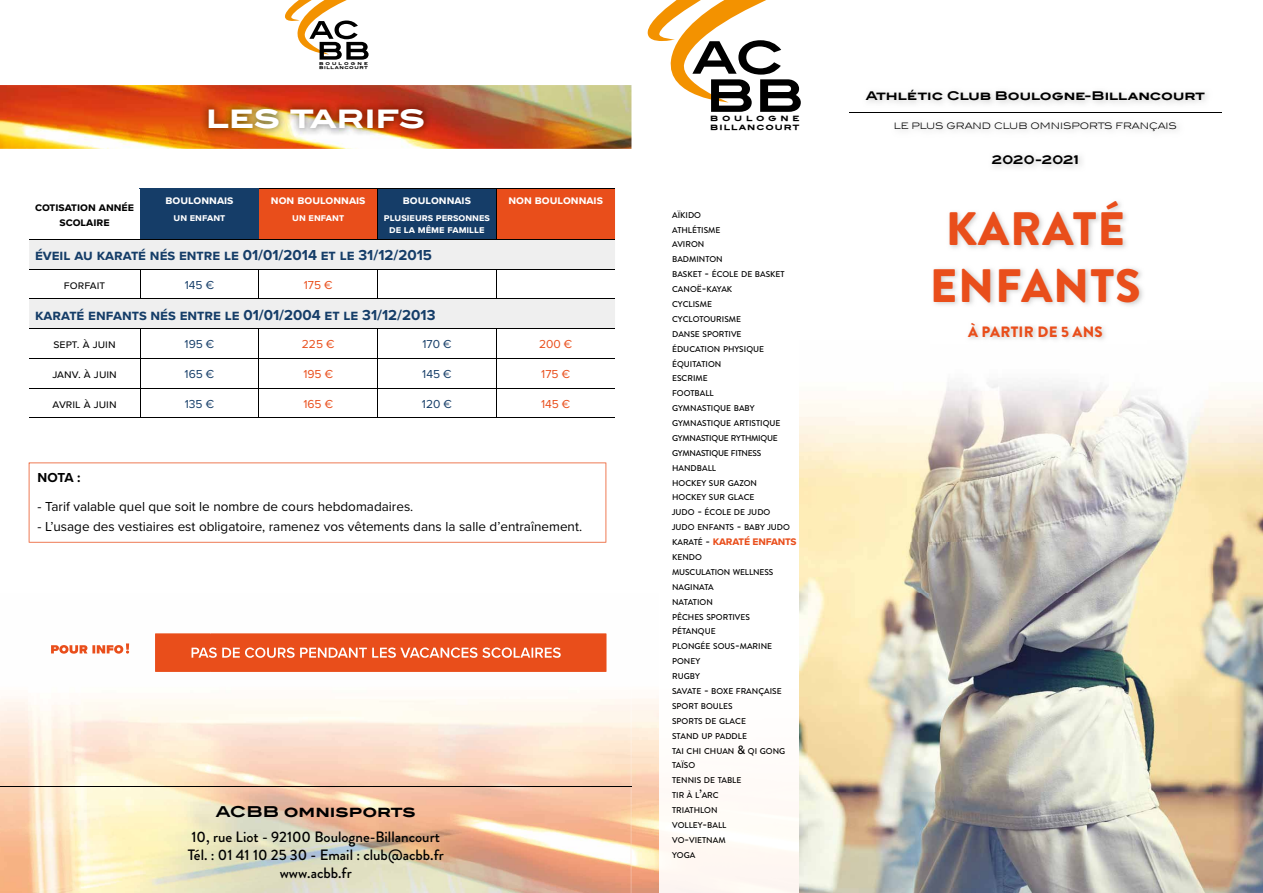
<style>
.page{position:relative;width:1263px;height:893px;background:#fff}
.page>*{position:absolute;margin:0;border:0;box-sizing:border-box;transform-origin:0 0}
.t1{font:900 46.8px/56.2px "Brandon Grotesque";letter-spacing:.02em;color:#e94e1b;text-align:center}
.t2{font:700 30px "Blair ITC Std";letter-spacing:-.01em;color:#fff}
.t3{font:700 15px "Proxima Nova";color:#153d68}
.t4{font:500 15px/18px "Brandon Grotesque";color:#000;text-align:center}
.t5{font:700 15px "Blair ITC Std";color:#000}
.t6{font:900 15px "Brandon Grotesque";letter-spacing:.02em;color:#e94e1b}
.t7{font:13.5px "Proxima Nova";color:#000}
.t8{font:700 13.5px "Proxima Nova";color:#000}
.t9{font:700 12px "Proxima Nova";color:#fff}
.t10{font:12px "Proxima Nova";color:#000}
.t11{font:700 12px "Blair ITC Std";color:#000}
.t12{font:12px "Proxima Nova";color:#153d68}
.t13{font:12px "Proxima Nova";color:#e94e1b}
.t14{font:700 12px/14.4px "Proxima Nova";color:#000;text-align:center}
.t15{font:700 12px "Proxima Nova";letter-spacing:-.02em;color:#e94e1b}
.t16{font:700 12px "Blair ITC Std";letter-spacing:-.025em;color:#000}
.t17{font:700 10.5px/12.6px "Proxima Nova";color:#fff;text-align:center}
.t18{font:300 10.5px "Blair ITC Std";color:#000}
.t19{font:8.55px/8.2px "Blair ITCTT Bold";letter-spacing:.12em;color:#000}
.t20{font:500 8.4px/14.9px "Brandon Grotesque";color:#000}
.t21{font:4.65px/4.5px "Blair ITCTT Bold";letter-spacing:.12em;color:#000}
.s1{font-size:12px}
.s2{font-family:"Brandon Grotesque";font-weight:500;font-size:8.4px;color:#000}
.s3{font-family:"Brandon Grotesque";font-weight:500;color:#000}
</style>
<div class="page">
<svg style="left:648px;top:0;width:153px;height:112px"></svg>
<hr style="left:849px;top:113px;width:373px;height:1px;background:#000">
<svg style="left:141px;top:189px;width:474px;height:50px;background:#7e4541"></svg>
<svg style="left:29px;top:240px;width:586px;height:88px;fill:#efefef"></svg>
<hr style="left:259px;top:188px;width:119px;height:1px;background:#000">
<hr style="left:378px;top:188px;width:118px;height:1px;background:#000">
<hr style="left:377px;top:189px;width:1px;height:50px;background:#000">
<hr style="left:496px;top:188px;width:119px;height:1px;background:#000">
<hr style="left:496px;top:189px;width:1px;height:50px;background:#000">
<hr style="left:29px;top:239px;width:111px;height:1px;background:#000">
<hr style="left:140px;top:239px;width:119px;height:1px;background:#000">
<hr style="left:259px;top:239px;width:119px;height:1px;background:#000">
<hr style="left:378px;top:239px;width:118px;height:1px;background:#000">
<hr style="left:496px;top:239px;width:119px;height:1px;background:#000">
<hr style="left:29px;top:269px;width:111px;height:1px;background:#000">
<hr style="left:140px;top:269px;width:119px;height:1px;background:#000">
<hr style="left:140px;top:269px;width:1px;height:30px;background:#000">
<hr style="left:259px;top:269px;width:119px;height:1px;background:#000">
<hr style="left:259px;top:269px;width:1px;height:30px;background:#000">
<hr style="left:378px;top:269px;width:118px;height:1px;background:#000">
<hr style="left:377px;top:269px;width:1px;height:30px;background:#000">
<hr style="left:496px;top:269px;width:119px;height:1px;background:#000">
<hr style="left:496px;top:269px;width:1px;height:30px;background:#000">
<hr style="left:29px;top:299px;width:111px;height:1px;background:#000">
<hr style="left:140px;top:299px;width:119px;height:1px;background:#000">
<hr style="left:259px;top:299px;width:119px;height:1px;background:#000">
<hr style="left:378px;top:299px;width:118px;height:1px;background:#000">
<hr style="left:496px;top:299px;width:119px;height:1px;background:#000">
<hr style="left:29px;top:328px;width:111px;height:1px;background:#000">
<hr style="left:140px;top:328px;width:119px;height:1px;background:#000">
<hr style="left:259px;top:328px;width:119px;height:1px;background:#000">
<hr style="left:378px;top:328px;width:118px;height:1px;background:#000">
<hr style="left:496px;top:328px;width:119px;height:1px;background:#000">
<hr style="left:29px;top:358px;width:111px;height:1px;background:#000">
<hr style="left:140px;top:358px;width:119px;height:1px;background:#000">
<svg style="left:140px;top:329px;width:1px;height:59px"></svg>
<hr style="left:259px;top:358px;width:119px;height:1px;background:#000">
<hr style="left:378px;top:358px;width:118px;height:1px;background:#000">
<svg style="left:377px;top:329px;width:1px;height:59px"></svg>
<hr style="left:496px;top:358px;width:119px;height:1px;background:#000">
<svg style="left:496px;top:329px;width:1px;height:59px"></svg>
<hr style="left:29px;top:388px;width:111px;height:1px;background:#000">
<hr style="left:140px;top:388px;width:119px;height:1px;background:#000">
<hr style="left:140px;top:388px;width:1px;height:30px;background:#000">
<hr style="left:259px;top:388px;width:119px;height:1px;background:#000">
<hr style="left:259px;top:388px;width:1px;height:30px;background:#000">
<hr style="left:378px;top:388px;width:118px;height:1px;background:#000">
<hr style="left:377px;top:388px;width:1px;height:30px;background:#000">
<hr style="left:496px;top:388px;width:119px;height:1px;background:#000">
<hr style="left:496px;top:388px;width:1px;height:30px;background:#000">
<hr style="left:29px;top:418px;width:111px;height:1px;background:#000">
<hr style="left:140px;top:418px;width:119px;height:1px;background:#000">
<hr style="left:259px;top:418px;width:119px;height:1px;background:#000">
<hr style="left:378px;top:418px;width:118px;height:1px;background:#000">
<hr style="left:496px;top:418px;width:119px;height:1px;background:#000">
<hr style="left:140px;top:188px;width:119px;height:1px;background:#153d68">
<hr style="left:140px;top:189px;width:1px;height:50px;background:#153d68">
<hr style="left:259px;top:189px;width:1px;height:50px;background:#153d68">
<svg style="left:29px;top:462px;width:577px;height:81px"></svg>
<img style="left:0;top:593px;width:800px;height:300px">
<img style="left:631px;top:603px;width:1px;height:290px">
<div style="left:155px;top:634px;width:451px;height:38px;background:#e94e1b"></div>
<img style="left:51px;top:643px;width:78px;height:11px">
<img style="left:192px;top:647px;width:369px;height:11px">
<img style="left:0;top:85px;width:631px;height:64px">
<img style="left:200px;top:101px;width:233px;height:36px">
<hr style="left:0;top:786px;width:631px;height:1px;background:#000">
<img style="left:800px;top:382px;width:463px;height:511px">
<svg style="left:285px;top:0;width:84px;height:60px"></svg>
<img style="left:934px;top:202px;width:209px;height:138px">
<p class="t21" style="left:319px;top:61px;width:50px">BOULOGNE<br>BILLANCOURT</p>
<h3 class="t14" style="left:35px;top:200px;width:101px">COTISATION ANNÉE<br>SCOLAIRE</h3>
<h2 class="t2" style="left:206px;top:99px;width:221px">les tarifs</h2>
<h3 class="t9" style="left:165px;top:191px;width:70px">BOULONNAIS</h3>
<p class="t17" style="left:174px;top:211px;width:53px">UN ENFANT</p>
<h3 class="t9" style="left:271px;top:191px;width:96px">NON BOULONNAIS</h3>
<p class="t17" style="left:292px;top:211px;width:53px">UN ENFANT</p>
<h3 class="t9" style="left:403px;top:191px;width:70px">BOULONNAIS</h3>
<p class="t17" style="left:384px;top:211px;width:108px">PLUSIEURS PERSONNES<br>DE LA MÊME FAMILLE</p>
<h3 class="t9" style="left:508px;top:191px;width:96px">NON BOULONNAIS</h3>
<h3 class="t3" style="left:35px;top:244px;width:398px">ÉVEIL AU KARATÉ NÉS ENTRE LE 01/01/2014 ET LE 31/12/2015</h3>
<h3 class="t10" style="left:64px;top:276px;width:43px">FORFAIT</h3>
<h3 class="t12" style="left:185px;top:276px;width:31px">145 €</h3>
<h3 class="t13" style="left:304px;top:276px;width:30px">175 €</h3>
<h3 class="t3" style="left:35px;top:303px;width:402px">KARATÉ ENFANTS NÉS ENTRE LE 01/01/2004 ET LE 31/12/2013</h3>
<h3 class="t10" style="left:54px;top:335px;width:64px">SEPT. À JUIN</h3>
<h3 class="t12" style="left:185px;top:335px;width:31px">195 €</h3>
<h3 class="t13" style="left:302px;top:335px;width:34px">225 €</h3>
<h3 class="t12" style="left:422px;top:335px;width:31px">170 €</h3>
<h3 class="t13" style="left:539px;top:335px;width:35px">200 €</h3>
<h3 class="t10" style="left:52px;top:365px;width:66px">JANV. À JUIN</h3>
<h3 class="t12" style="left:185px;top:365px;width:31px">165 €</h3>
<h3 class="t13" style="left:303px;top:365px;width:31px">195 €</h3>
<h3 class="t12" style="left:422px;top:365px;width:31px">145 €</h3>
<h3 class="t13" style="left:541px;top:365px;width:30px">175 €</h3>
<h3 class="t10" style="left:53px;top:395px;width:66px">AVRIL À JUIN</h3>
<h3 class="t12" style="left:185px;top:395px;width:31px">135 €</h3>
<h3 class="t13" style="left:303px;top:395px;width:31px">165 €</h3>
<h3 class="t12" style="left:422px;top:395px;width:31px">120 €</h3>
<h3 class="t13" style="left:541px;top:395px;width:31px">145 €</h3>
<h3 class="t8" style="left:38px;top:467px;width:44px">NOTA :</h3>
<h3 class="t7" style="left:38px;top:496px;width:377px">- Tarif valable quel que soit le nombre de cours hebdomadaires.</h3>
<h3 class="t7" style="left:38px;top:517px;width:546px">- L’usage des vestiaires est obligatoire, ramenez vos vêtements dans la salle d’entraînement.</h3>
<h3 class="t5" style="left:216px;top:802px;width:201px">ACBB omnisports</h3>
<h3 class="t4" style="left:188px;top:828px;width:258px">10, rue Liot - 92100 Boulogne-Billancourt<br>Tél. : 01 41 10 25 30 - Email : club@acbb.fr www.acbb.fr</h3>
<p class="t19" style="left:710px;top:114px;width:91px">BOULOGNE<br>BILLANCOURT</p>
<p class="t20" style="left:672px;top:207px;width:119px">AÏKIDO<br>ATHLÉTISME<br>AVIRON<br>BADMINTON<br>BASKET <span class="s1">-</span> ÉCOLE DE BASKET<br>CANOË<span class="s1">-</span>KAYAK<br>CYCLISME<br>CYCLOTOURISME<br>DANSE SPORTIVE<br>ÉDUCATION PHYSIQUE<br>ÉQUITATION<br>ESCRIME<br>FOOTBALL<br>GYMNASTIQUE BABY<br>GYMNASTIQUE ARTISTIQUE<br>GYMNASTIQUE RYTHMIQUE<br>GYMNASTIQUE FITNESS<br>HANDBALL<br>HOCKEY SUR GAZON<br>HOCKEY SUR GLACE<br>JUDO <span class="s1">-</span> ÉCOLE DE JUDO<br>JUDO ENFANTS <span class="s1">-</span> BABY JUDO</p>
<h3 class="t15" style="left:672px;top:532px;width:126px"><span class="s2">KARATÉ</span> <span class="s3">-</span> KARATÉ ENFANTS</h3>
<p class="t20" style="left:672px;top:550px;width:115px">KENDO<br>MUSCULATION WELLNESS<br>NAGINATA<br>NATATION<br>PÊCHES SPORTIVES<br>PÉTANQUE<br>PLONGÉE SOUS<span class="s1">-</span>MARINE<br>PONEY<br>RUGBY<br>SAVATE <span class="s1">-</span> BOXE FRANÇAISE<br>SPORT BOULES<br>SPORTS DE GLACE<br>STAND UP PADDLE<br>TAI CHI CHUAN <span class="s1">&amp;</span> QI GONG<br>TAÏSO<br>TENNIS DE TABLE<br>TIR À L<span class="s1">’</span>ARC<br>TRIATHLON<br>VOLLEY<span class="s1">-</span>BALL<br>VO<span class="s1">-</span>VIETNAM<br>YOGA</p>
<h3 class="t11" style="left:866px;top:88px;width:340px">Athlétic Club Boulogne-Billancourt</h3>
<p class="t18" style="left:894px;top:119px;width:285px">LE PLUS GRAND CLUB OMNISPORTS FRANÇAIS</p>
<h3 class="t16" style="left:992px;top:152px;width:89px">2020-2021</h3>
<h1 class="t1" style="left:930px;top:202px;width:213px">KARATÉ<br>ENFANTS</h1>
<h3 class="t6" style="left:968px;top:321px;width:136px">À PARTIR DE 5 ANS</h3>
</div>
